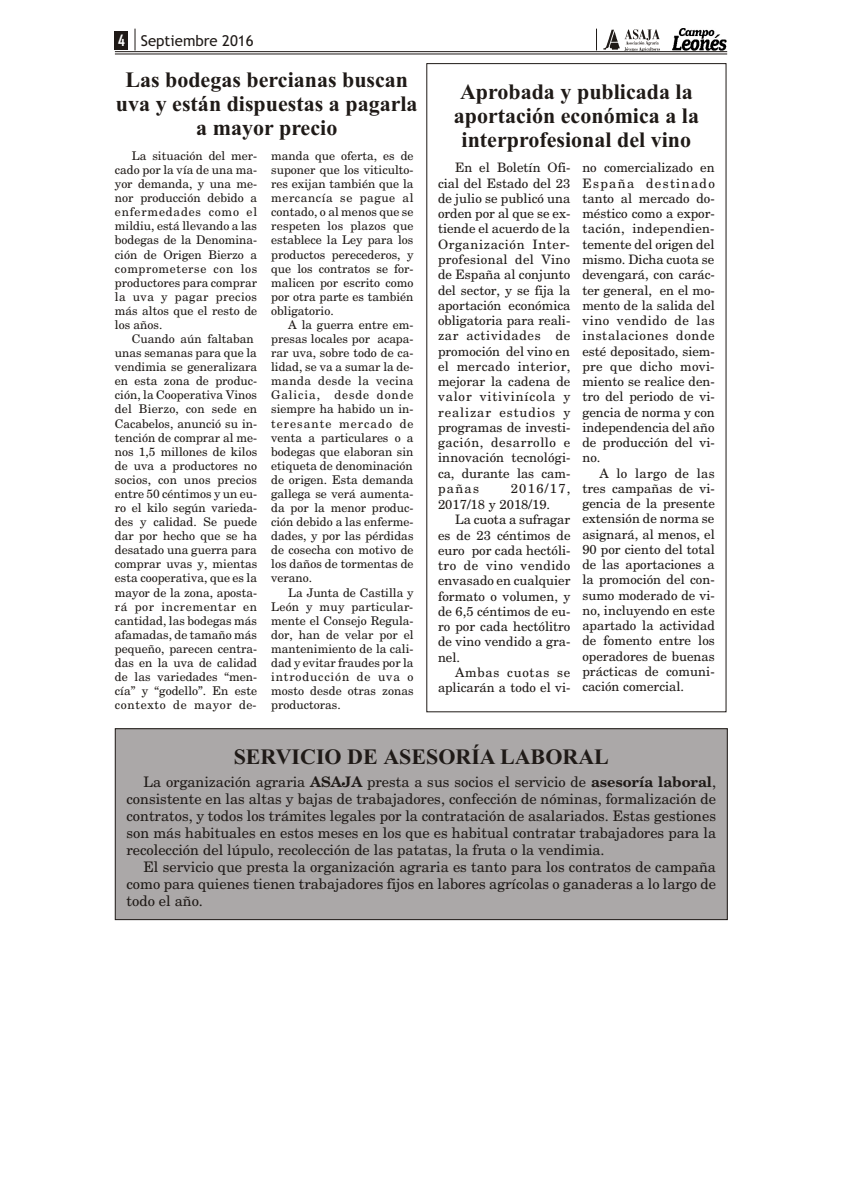
<style>
.page{position:relative;width:842px;height:1191px;background:#fff}
.page>*{position:absolute;margin:0;border:0;box-sizing:border-box;transform-origin:0 0}
.t1{font:700 22px/24px "Times New Roman";color:#1f1a17;text-align:center}
.t2{font:15px "Trebuchet MS";color:#1f1a17}
.t3{font:14.5px/17px "New Century Schoolbook";color:#1f1a17;text-align:justify}
.t4{font:13px/15.3px "New Century Schoolbook";color:#1f1a17;text-align:justify}
.t5{font:12px/14.1px "New Century Schoolbook";color:#1f1a17;text-align:justify}
.s1{font-family:"Agency FB";font-weight:700;color:#fff}
.s2{font-weight:700}
</style>
<div class="page">
<img style="left:672px;top:29px;width:55px;height:22px">
<img style="left:603px;top:29px;width:57px;height:22px">
<div style="left:115px;top:31px;width:13px;height:19px;background:#1f1a17"></div>
<svg style="left:135px;top:29px;width:1px;height:21px"></svg>
<svg style="left:596px;top:29px;width:1px;height:21px"></svg>
<hr style="left:115px;top:54px;width:612px;height:1px;background:#1f1a17">
<hr style="left:115px;top:51px;width:612px;height:1px;background:#1f1a17">
<div style="left:115px;top:729px;width:612px;height:191px;background:#aba8a8"></div>
<div style="left:115px;top:729px;width:612px;height:191px;border:1px solid #1f1a17"></div>
<p class="t2" style="left:118px;top:35px;width:137px"><span class="s1">4</span> Septiembre 2016</p>
<h1 class="t1" style="left:116px;top:70px;width:303px">Las bo de gas ber cia nas bus can uva y es tán dis puestas a pa gar la a ma yor pre cio</h1>
<p class="t5" style="left:115px;top:150px;width:144px;text-indent:17px">La si tua ción del mer - ca do por la vía de una ma - yor de man da, y una me - nor pro duc ción de bi do a en fer me da des co mo el mil diu, es tá lle van do a las bo de gas de la De no mi na - ción de Ori gen Bier zo a com pro me ter se con los pro duc to res pa ra com prar la uva y pa gar pre cios más al tos que el res to de los años.</p>
<p class="t5" style="left:115px;top:333px;width:144px;text-align:left;text-indent:17px">Cuan do aún fal ta ban unas se ma nas pa ra que la ven di mia se ge ne ra li za ra en es ta zo na de pro duc - ción, la Coo pe ra ti va Vi nos del Bier zo, con se de en<br>Ca ca be los, anun ció su in - ten ción de com prar al me - nos 1,5 mi llo nes de ki los de uva a pro duc to res no so cios, con unos pre cios en tre 50 cén ti mos y un eu - ro el ki lo se gún va rie da - des y ca li dad. Se pue de dar por he cho que se ha de sa ta do una gue rra pa ra com prar uvas y, mien tas es ta coo pe ra ti va, que es la ma yor de la zo na, aposta - rá por in cre men tar en can ti dad, las bo de gas más afa ma das, de ta ma ño más pe que ño, pa re cen cen tra - das en la uva de ca li dad de las va rie da des “men - cía” y “go de llo”. En es te con tex to de ma yor de -</p>
<p class="t5" style="left:271px;top:150px;width:144px">man da que oferta, es de su po ner que los vi ti cul to - res exi jan tam bién que la mer can cía se pa gue al con ta do, o al me nos que se res pe ten los pla zos que es ta ble ce la Ley pa ra los pro duc tos pe re ce de ros, y que los con tra tos se for - ma li cen por es cri to co mo por otra par te es tam bién obligatorio.</p>
<p class="t5" style="left:271px;top:319px;width:144px;text-indent:17px">A la gue rra en tre em - pre sas lo ca les por aca pa - rar uva, so bre to do de ca - li dad, se va a su mar la de - man da des de la ve ci na Ga li cia, des de don de siem pre ha ha bi do un in - te re san te mer ca do de ven ta a par ti cu la res o a bo de gas que ela bo ran sin eti que ta de de no mi na ción de ori gen. Esta de man da ga lle ga se ve rá au men ta - da por la me nor pro duc - ción de bi do a las en fer me - da des, y por las pér di das de co se cha con mo ti vo de los da ños de tor men tas de ve ra no.</p>
<p class="t5" style="left:271px;top:586px;width:144px;text-indent:17px">La Jun ta de Cas ti lla y León y muy par ti cu lar - men te el Con se jo Re gu la - dor, han de ve lar por el man te ni mien to de la ca li - dad y evi tar frau des por la in tro duc ción de uva o mos to des de otras zo nas pro duc to ras.</p>
<h1 class="t1" style="left:454px;top:82px;width:247px">Apro ba da y pu bli ca da la apor ta ción eco nó mi ca a la in ter pro fe sio nal del vi no</h1>
<p class="t4" style="left:438px;top:161px;width:134px;text-indent:17px">En el Bo le tín Ofi - cial del Esta do del 23 de ju lio se pu bli có una or den por al que se ex - tien de el acuer do de la Orga ni za ción Inter - pro fe sio nal del Vi no de Espa ña al con jun to del sec tor, y se fi ja la apor ta ción eco nó mi ca obli ga to ria pa ra rea li - zar ac ti vi da des de pro mo ción del vino en el mer ca do in te rior, me jo rar la ca de na de va lor vi ti vi ní co la y rea li zar es tu dios y pro gra mas de in ves ti&shy;ga ción, de sa rro llo e in no va ción tec no ló gi&shy;ca, duran te las cam - pa ñas</p>
<p class="t4" style="left:582px;top:161px;width:134px">no co mer cia li za do en Espa ña des ti na do tan to al mer ca do do - més ti co co mo a ex por - ta ción, in de pen dien - te men te del ori gen del mis mo. Di cha cuo ta se de ven ga rá, con ca rác - ter ge ne ral, en el mo - men to de la sa li da del vi no ven di do de las ins ta la cio nes don de es té de po si ta do, siem - pre que dicho mo vi - mien to se rea li ce den - tro del pe rio do de vi - gen cia de nor ma y con in de pen den cia del año de pro duc ción del vi - no.</p>
<p class="t4" style="left:582px;top:466px;width:134px;text-indent:17px">A lo lar go de las tres cam pa ñas de vi - gen cia de la pre sen te ex ten sión de nor ma se asig na rá, al me nos, el 90 por cien to del to tal de las apor ta cio nes a la promo ción del con&shy;su mo mo de ra do de vi - no, in clu yen do en es te apar ta do la ac ti vi dad de fo men to en tre los ope ra do res de bue nas prác ti cas de co mu ni - ca ción co mer cial.</p>
<p class="t4" style="left:438px;top:481px;width:134px;line-height:16.3px;text-indent:73px">2016/17,<br>2017/18 y 2018/19.</p>
<p class="t4" style="left:438px;top:513px;width:134px;text-indent:17px">La cuo ta a su fra gar es de 23 cén timos de eu ro por ca da hec tó li - tro de vino ven di do en va sa do en cual quier for ma to o vo lu men, y de 6,5 cén timos de eu - ro por ca da hec tó li tro de vi no ven di do a gra - nel.</p>
<p class="t4" style="left:438px;top:666px;width:134px;text-align:right">Ambas cuo tas se apli ca rán a to do el vi -</p>
<h1 class="t1" style="left:234px;top:747px;width:377px">SERVICIO DE ASESORÍA LABORAL</h1>
<p class="t3" style="left:126px;top:775px;width:591px;text-indent:17px">La or ga ni za ción agra ria <span class="s2">ASAJA</span> pres ta a sus so cios el ser vi cio de <span class="s2">ase so ría la bo ral</span>, con sis ten te en las al tas y ba jas de tra ba ja do res, con fec ción de nó mi nas, for ma li za ción de con tra tos, y to dos los trá mi tes le ga les por la con tra ta ción de asa la ria dos. Estas ges tio nes son más ha bi tua les en es tos me ses en los que es ha bi tual con tra tar tra ba ja do res pa ra la re co lec ción del lú pu lo, re co lec ción de las pa ta tas, la fru ta o la ven di mia.</p>
<p class="t3" style="left:126px;top:860px;width:591px;text-indent:17px">El ser vi cio que pres ta la or ga ni za ción agra ria es tan to pa ra los con tra tos de cam pa ña co mo pa ra quie nes tie nen tra ba ja do res fi jos en la bo res agrí co las o ga na de ras a lo lar go de to do el año.</p>
</div>
